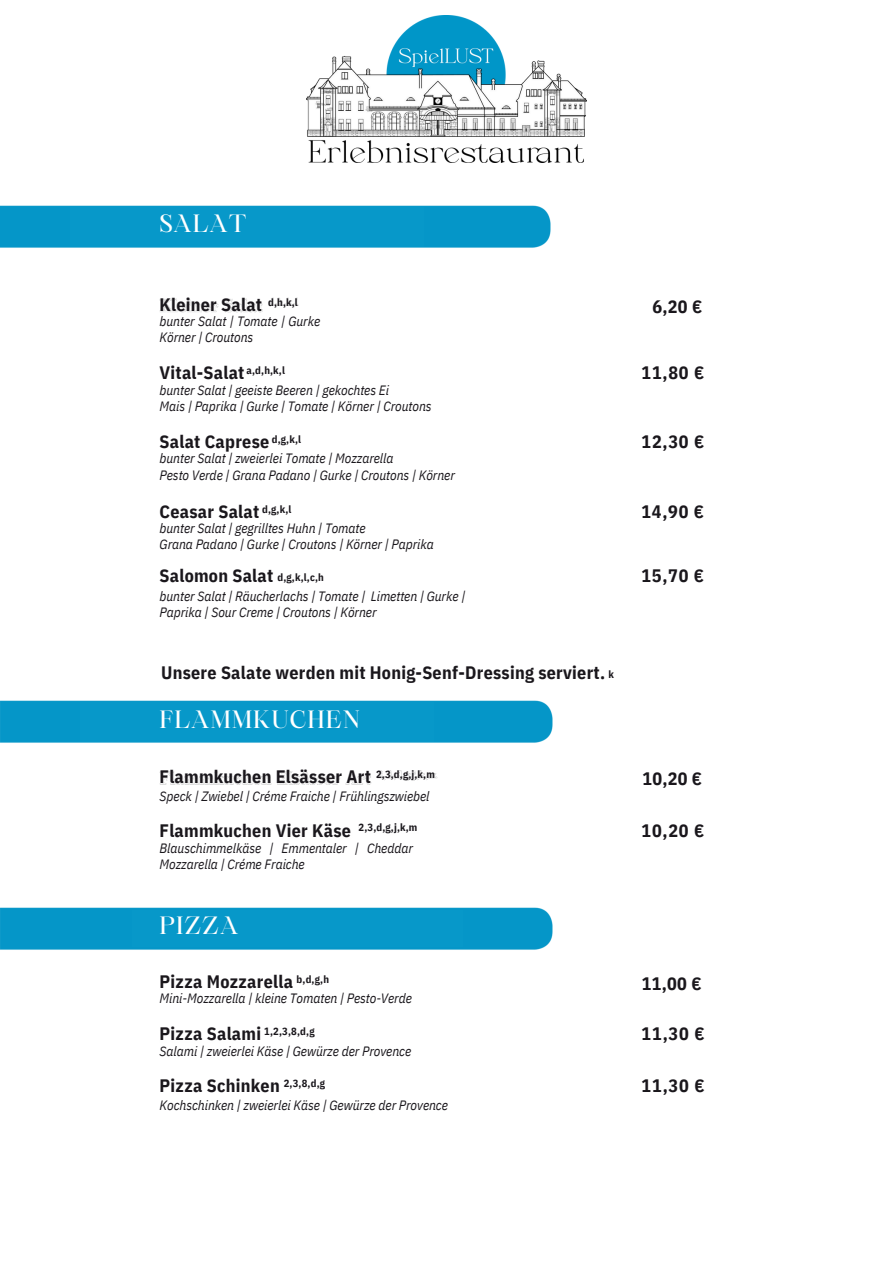
<style>
.page{position:relative;width:894px;height:1264px;background:#fff}
.page>*{position:absolute;margin:0;border:0;box-sizing:border-box;transform-origin:0 0}
.t1{font:24px "Maharlika";letter-spacing:.035em;color:#fff}
.t2{font:700 18px "IBM Plex Sans Cond";letter-spacing:.015em;color:#1a171c}
.t3{font:italic 13.5px/15.8px "IBM Plex Sans Cond";letter-spacing:-.005em;color:#1a171c}
.t4{font:700 10.5px "IBM Plex Sans Cond";color:#1a171c}
</style>
<div class="page">
<img style="left:159px;top:297px;width:140px;height:16px">
<img style="left:159px;top:770px;width:279px;height:15px">
<img style="left:0;top:700px;width:553px;height:43px">
<img style="left:0;top:205px;width:551px;height:43px">
<div style="left:70px;top:207px;width:353px;height:39px;background:#0798c9"></div>
<div style="left:80px;top:702px;width:353px;height:39px;background:#0798c9"></div>
<img style="left:306px;top:15px;width:280px;height:148px">
<img style="left:0;top:907px;width:553px;height:43px">
<div style="left:133px;top:910px;width:330px;height:37px;background:#0798c9"></div>
<p class="t1" style="left:159px;top:213px;width:89px">SALAT</p>
<p class="t2" style="left:159px;top:292px;width:104px">Kleiner Salat</p>
<h2 class="t4" style="left:268px;top:295px;width:31px">d,h,k,l</h2>
<p class="t2" style="left:652px;top:294px;width:51px">6,20 €</p>
<h2 class="t3" style="left:159px;top:313px;width:162px">bunter Salat | Tomate | Gurke<br>Körner | Croutons</h2>
<p class="t2" style="left:159px;top:360px;width:86px">Vital-Salat</p>
<p class="t2" style="left:641px;top:360px;width:64px">11,80 €</p>
<h2 class="t4" style="left:246px;top:363px;width:40px">a,d,h,k,l</h2>
<h1 class="t3" style="left:159px;top:382px;width:273px">bunter Salat | geeiste Beeren | gekochtes Ei<br>Mais | Paprika | Gurke | Tomate | Körner | Croutons</h1>
<p class="t2" style="left:159px;top:429px;width:111px">Salat Caprese</p>
<h2 class="t4" style="left:272px;top:432px;width:31px">d,g,k,l</h2>
<h2 class="t3" style="left:159px;top:450px;width:297px;line-height:16.8px">bunter Salat | zweierlei Tomate | Mozzarella<br>Pesto Verde | Grana Padano | Gurke | Croutons | Körner</h2>
<h2 class="t2" style="left:159px;top:499px;width:101px">Ceasar Salat</h2>
<h2 class="t4" style="left:262px;top:502px;width:31px">d,g,k,l</h2>
<p class="t3" style="left:159px;top:520px;width:276px">bunter Salat | gegrilltes Huhn | Tomate<br>Grana Padano | Gurke | Croutons | Körner | Paprika</p>
<h3 class="t2" style="left:159px;top:563px;width:115px">Salomon Salat</h3>
<h3 class="t4" style="left:277px;top:570px;width:48px">d,g,k,l,c,h</h3>
<p class="t3" style="left:159px;top:588px;width:307px">bunter Salat | Räucherlachs | Tomate | Limetten | Gurke |<br>Paprika | Sour Creme | Croutons | Körner</p>
<p class="t2" style="left:161px;top:661px;width:445px">Unsere Salate werden mit Honig-Senf-Dressing serviert.</p>
<h2 class="t4" style="left:608px;top:667px;width:7px">k</h2>
<h3 class="t1" style="left:159px;top:710px;width:202px">FLAMMKUCHEN</h3>
<h2 class="t2" style="left:159px;top:764px;width:213px">Flammkuchen Elsässer Art</h2>
<p class="t4" style="left:376px;top:767px;width:60px">2,3,d,g,j,k,m</p>
<p class="t3" style="left:159px;top:787px;width:271px">Speck | Zwiebel | Créme Fraiche | Frühlingszwiebel</p>
<h3 class="t2" style="left:159px;top:818px;width:193px">Flammkuchen Vier Käse</h3>
<h2 class="t4" style="left:358px;top:820px;width:60px">2,3,d,g,j,k,m</h2>
<p class="t3" style="left:159px;top:840px;width:255px">Blauschimmelkäse | Emmentaler | Cheddar<br>Mozzarella | Créme Fraiche</p>
<h3 class="t1" style="left:159px;top:915px;width:80px">PIZZA</h3>
<p class="t2" style="left:159px;top:969px;width:135px">Pizza Mozzarella</p>
<p class="t4" style="left:296px;top:972px;width:34px">b,d,g,h</p>
<p class="t3" style="left:159px;top:990px;width:254px">Mini-Mozzarella | kleine Tomaten | Pesto-Verde</p>
<h2 class="t2" style="left:159px;top:1021px;width:103px">Pizza Salami</h2>
<p class="t2" style="left:159px;top:1073px;width:122px">Pizza Schinken</p>
<p class="t4" style="left:264px;top:1024px;width:52px">1,2,3,8,d,g</p>
<h2 class="t3" style="left:159px;top:1042px;width:253px">Salami | zweierlei Käse | Gewürze der Provence</h2>
<h3 class="t4" style="left:283px;top:1076px;width:43px">2,3,8,d,g</h3>
<h3 class="t3" style="left:159px;top:1096px;width:290px">Kochschinken | zweierlei Käse | Gewürze der Provence</h3>
<h3 class="t2" style="left:641px;top:429px;width:64px">12,30 €</h3>
<h2 class="t2" style="left:641px;top:499px;width:64px">14,90 €</h2>
<h2 class="t2" style="left:641px;top:563px;width:64px">15,70 €</h2>
<h2 class="t2" style="left:642px;top:767px;width:61px">10,20 €</h2>
<h3 class="t2" style="left:641px;top:818px;width:64px">10,20 €</h3>
<p class="t2" style="left:641px;top:971px;width:61px">11,00 €</p>
<h1 class="t2" style="left:641px;top:1021px;width:64px">11,30 €</h1>
<h2 class="t2" style="left:641px;top:1073px;width:64px">11,30 €</h2>
</div>
